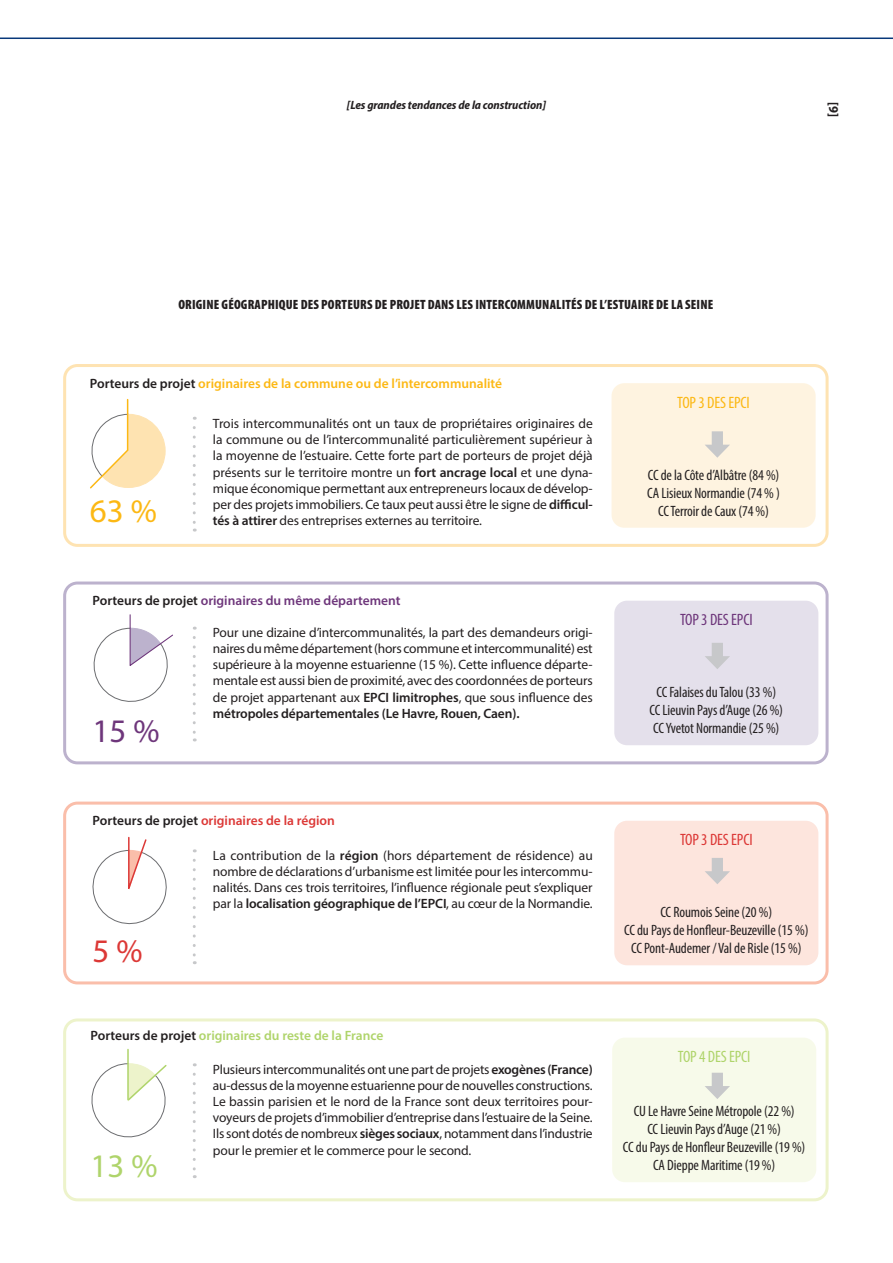
<style>
.page{position:relative;width:893px;height:1263px;background:#fff}
.page>*{position:absolute;margin:0;border:0;box-sizing:border-box;transform-origin:0 0}
.chiffre_clé_bleu{font:33px "Myriad Pro";color:#6e367b}
.chiffre_clé_bleu-2{font:33px "Myriad Pro";color:#afd46b}
.chiffre_clé_bleu-3{font:33px "Myriad Pro";color:#fcb814}
.chiffre_clé_bleu-4{font:33px "Myriad Pro";color:#dc3836}
.t1{font:condensed 16.5px "Myriad Pro";letter-spacing:-.01em;color:#dc3836}
.t2{font:condensed 16.5px "Myriad Pro";letter-spacing:-.01em;color:#6e367b}
.t3{font:condensed 16.5px "Myriad Pro";letter-spacing:-.01em;color:#afd46b}
.t4{font:condensed 16.5px "Myriad Pro";letter-spacing:-.01em;color:#fcb814}
.t5{font:condensed 15px "Myriad Pro";letter-spacing:-.01em;color:#231f20}
.texte{font:13.5px/16.2px "Myriad Pro";letter-spacing:-.01em;color:#231f20;text-align:justify}
.titre_graph_tableau{font:900 condensed 13.5px "Myriad Pro";letter-spacing:.01em;color:#231f20}
.titre_chiffre_clé{font:600 13.5px "Myriad Pro";color:#fcb814}
.titre_chiffre_clé-2{font:600 13.5px "Myriad Pro";color:#6e367b}
.titre_chiffre_clé-3{font:600 13.5px "Myriad Pro";color:#afd46b}
.titre_chiffre_clé-4{font:600 13.5px "Myriad Pro";color:#dc3836}
.t6{font:700 semi-condensed 13.5px "Myriad Pro";color:#231f20}
.t7{font:italic 700 semi-condensed 12px "Myriad Pro";letter-spacing:-.01em;color:#231f20}
.s1{color:#231f20}
.s2{font-weight:600}
</style>
<div class="page">
<hr style="left:0;top:38px;width:893px;height:1px;background:#08387a">
<div style="left:63px;top:801px;width:766px;height:183px;border:3px solid #fabeaa;border-radius:13px"></div>
<div style="left:63px;top:581px;width:766px;height:183px;border:3px solid #bcb2cd;border-radius:13px"></div>
<div style="left:63px;top:1018px;width:766px;height:183px;border:3px solid #edf3cb;border-radius:13px"></div>
<div style="left:614px;top:821px;width:204px;height:144px;background:#fde5dd;border-radius:13px"></div>
<div style="left:614px;top:601px;width:204px;height:144px;background:#e4e0eb;border-radius:13px"></div>
<div style="left:612px;top:1037px;width:204px;height:145px;background:#f7faea;border-radius:13px"></div>
<svg style="left:705px;top:858px;width:25px;height:26px"></svg>
<svg style="left:705px;top:643px;width:25px;height:26px"></svg>
<svg style="left:705px;top:1073px;width:25px;height:26px"></svg>
<div style="left:63px;top:364px;width:766px;height:183px;border:3px solid #fee3b2;border-radius:13px"></div>
<svg style="left:193px;top:860px;width:3px;height:104px"></svg>
<svg style="left:193px;top:637px;width:3px;height:104px"></svg>
<svg style="left:193px;top:1074px;width:3px;height:104px"></svg>
<svg style="left:193px;top:427px;width:3px;height:104px"></svg>
<div style="left:611px;top:383px;width:205px;height:145px;background:#fef3e0;border-radius:13px"></div>
<svg style="left:705px;top:431px;width:25px;height:27px"></svg>
<svg style="left:90px;top:398px;width:76px;height:91px"></svg>
<svg style="left:92px;top:836px;width:75px;height:89px"></svg>
<svg style="left:93px;top:614px;width:80px;height:88px"></svg>
<hr style="left:127px;top:1049px;width:2px;height:51px;background:#afd46b">
<svg style="left:91px;top:1063px;width:76px;height:75px"></svg>
<p class="t7" style="left:347px;top:97px;width:200px">[Les grandes tendances de la construction]</p>
<p class="t6" style="left:842px;top:102px;width:16px;rotate:90deg">[9]</p>
<p class="titre_graph_tableau" style="left:178px;top:296px;width:537px">ORIGINE GÉOGRAPHIQUE DES PORTEURS DE PROJET DANS LES INTERCOMMUNALITÉS DE L’ESTUAIRE DE LA SEINE</p>
<p class="titre_chiffre_clé" style="left:90px;top:375px;width:414px"><span class="s1">Porteurs de projet</span> originaires de la commune ou de l’intercommunalité</p>
<p class="chiffre_clé_bleu-3" style="left:90px;top:491px;width:68px">63 %</p>
<p class="texte" style="left:213px;top:415px;width:382px">Trois intercommunalités ont un taux de propriétaires originaires de la commune ou de l’intercommunalité particulièrement supérieur à la moyenne de l’estuaire. Cette forte part de porteurs de projet déjà présents sur le territoire montre un <span class="s2">fort ancrage local</span> et une dyna&shy;mique économique permettant aux entrepreneurs locaux de dévelop&shy;per des projets immobiliers. Ce taux peut aussi être le signe de <span class="s2">difficul-</span></p>
<p class="texte" style="left:213px;top:512px;width:270px"><span class="s2">tés à attirer</span> des entreprises externes au territoire.</p>
<p class="titre_chiffre_clé-2" style="left:93px;top:592px;width:309px"><span class="s1">Porteurs de projet</span> originaires du même département</p>
<p class="chiffre_clé_bleu" style="left:93px;top:711px;width:68px">15 %</p>
<p class="texte" style="left:213px;top:624px;width:381px">Pour une dizaine d’intercommunalités, la part des demandeurs origi&shy;naires du même département (hors commune et intercommunalité) est supérieure à la moyenne estuarienne (15 %). Cette influence départe&shy;mentale est aussi bien de proximité, avec des coordonnées de porteurs de projet appartenant aux <span class="s2">EPCI limitrophes</span>, que sous influence des <span class="s2">métropoles départementales (Le Havre, Rouen, Caen).</span></p>
<p class="titre_chiffre_clé-4" style="left:93px;top:812px;width:244px"><span class="s1">Porteurs de projet</span> originaires de la région</p>
<p class="chiffre_clé_bleu-4" style="left:93px;top:930px;width:52px">5 %</p>
<p class="texte" style="left:213px;top:847px;width:381px">La contribution de la <span class="s2">région</span> (hors département de résidence) au nombre de déclarations d’urbanisme est limitée pour les intercommu&shy;nalités. Dans ces trois territoires, l’influence régionale peut s’expliquer par la <span class="s2">localisation géographique de l’EPCI</span>, au cœur de la Normandie.</p>
<p class="titre_chiffre_clé-3" style="left:91px;top:1026px;width:294px"><span class="s1">Porteurs de projet</span> originaires du reste de la France</p>
<p class="chiffre_clé_bleu-2" style="left:90px;top:1145px;width:68px">13 %</p>
<p class="texte" style="left:213px;top:1061px;width:381px">Plusieurs intercommunalités ont une part de projets <span class="s2">exogènes (France) </span>au-dessus de la moyenne estuarienne pour de nouvelles constructions.<br>Le bassin parisien et le nord de la France sont deux territoires pour&shy;voyeurs de projets d’immobilier d’entreprise dans l’estuaire de la Seine.<br>Ils sont dotés de nombreux <span class="s2">sièges sociaux</span>, notamment dans l’industrie pour le premier et le commerce pour le second.</p>
<p class="t4" style="left:677px;top:392px;width:74px">TOP 3 DES EPCI</p>
<p class="t5" style="left:648px;top:466px;width:133px">CC de la Côte d’Albâtre (84 %)</p>
<p class="t5" style="left:647px;top:484px;width:134px">CA Lisieux Normandie (74 % )</p>
<p class="t5" style="left:658px;top:502px;width:112px">CC Terroir de Caux (74 %)</p>
<p class="t2" style="left:680px;top:610px;width:74px">TOP 3 DES EPCI</p>
<p class="t5" style="left:656px;top:683px;width:121px">CC Falaises du Talou (33 %)</p>
<p class="t5" style="left:649px;top:701px;width:135px">CC Lieuvin Pays d’Auge (26 %)</p>
<p class="t5" style="left:653px;top:719px;width:128px">CC Yvetot Normandie (25 %)</p>
<p class="t1" style="left:680px;top:830px;width:74px">TOP 3 DES EPCI</p>
<p class="t5" style="left:660px;top:903px;width:113px">CC Roumois Seine (20 %)</p>
<p class="t5" style="left:624px;top:921px;width:186px">CC du Pays de Honfleur-Beuzeville (15 %)</p>
<p class="t5" style="left:631px;top:939px;width:172px">CC Pont-Audemer / Val de Risle (15 %)</p>
<p class="t3" style="left:678px;top:1047px;width:74px">TOP 4 DES EPCI</p>
<p class="t5" style="left:634px;top:1102px;width:163px">CU Le Havre Seine Métropole (22 %)</p>
<p class="t5" style="left:647px;top:1120px;width:135px">CC Lieuvin Pays d’Auge (21 %)</p>
<p class="t5" style="left:623px;top:1138px;width:184px">CC du Pays de Honfleur Beuzeville (19 %)</p>
<p class="t5" style="left:653px;top:1156px;width:124px">CA Dieppe Maritime (19 %)</p>
</div>
